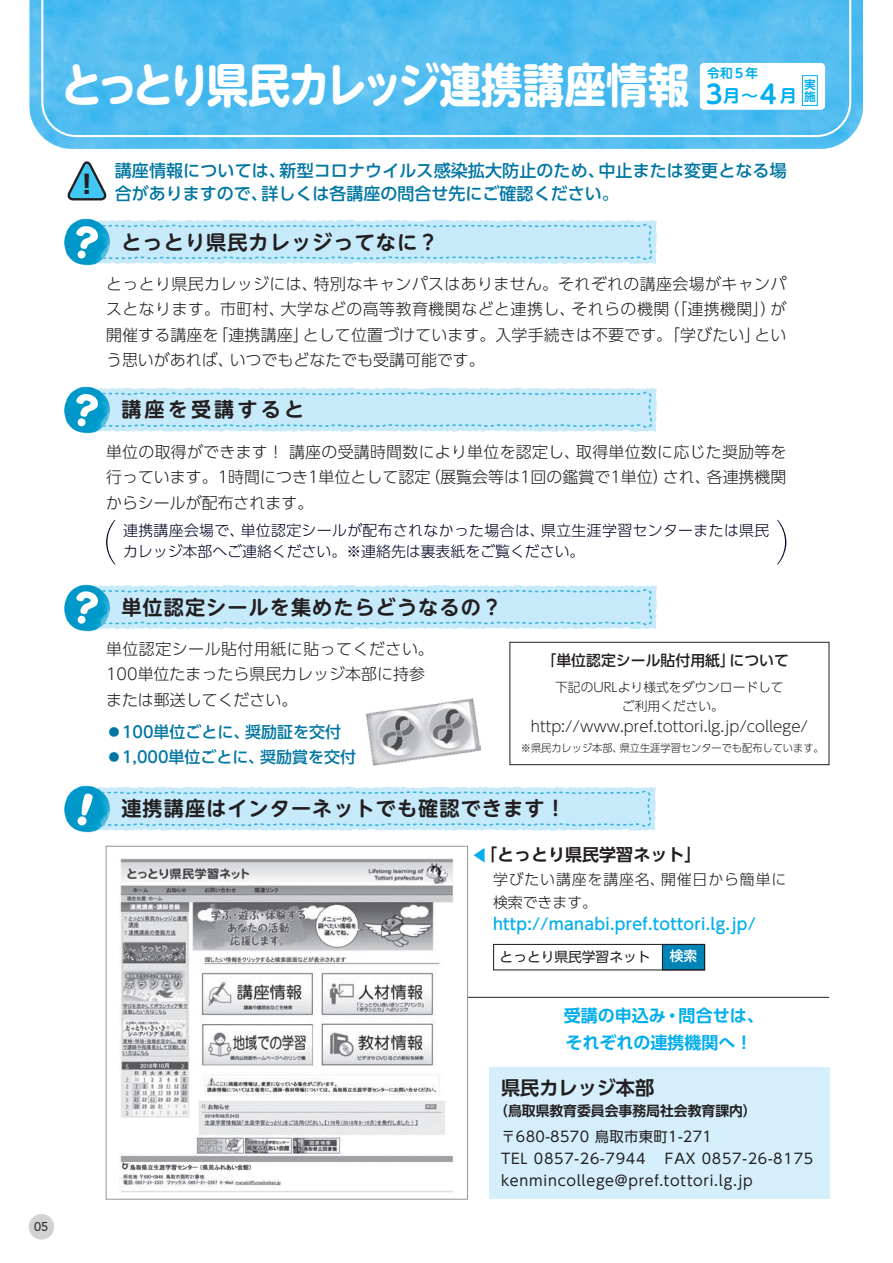
<style>
.page{position:relative;width:893px;height:1263px;background:#fff}
.page>*{position:absolute;margin:0;border:0;box-sizing:border-box;transform-origin:0 0}
.t1{font:700 46.8px "UD Shin M Go Pr 6 N";letter-spacing:-.04em;color:#fff;scale:.89 1}
.t2{font:700 20.25px "UD Shin M Go Pr 6 N De";letter-spacing:.05em;color:#231f20}
.t3{font:700 20.25px "UD Shin M Go Pr 6 N De";letter-spacing:.15em;color:#231f20}
.t4{font:700 19.2px "UD Shin Go Pr 6 N De";color:#231f20}
.t5{font:500 16.95px/23.4px "UD Shin Go Pr 6 N";letter-spacing:.005em;color:#0076a3}
.t6{font:700 16.95px/26.5px "UD Shin Go Pr 6 N De";color:#00aeef}
.t7{font:700 16.95px "UD Shin Go Pr 6 N De";color:#231f20}
.t8{font:300 15.9px/25.5px "UD Shin Go Pr 6 N";color:#231f20;text-align:justify}
.t9{font:500 15.9px "UD Shin Go Pr 6 N";color:#0076a3}
.t10{font:500 15.9px "UD Shin Go Pr 6 N";letter-spacing:.02em;color:#00aeef}
.t11{font:300 14.85px/21.3px "UD Shin Go Pr 6 N";letter-spacing:.025em;color:#000424}
.t12{font:300 14.85px "UD Shin Go Pr 6 N";color:#231f20}
.t13{font:300 14.85px/23.4px "UD Shin Go Pr 6 N";letter-spacing:.06em;color:#231f20}
.t14{font:500 14.85px "UD Shin Go Pr 6 N";color:#231f20}
.t15{font:14.4px/21.3px "UD Shin Go Pr 6 N";letter-spacing:.05em;color:#231f20}
.t16{font:14.4px/22.4px "UD Shin Go Pr 6 N";letter-spacing:.025em;color:#231f20}
.t17{font:700 13.8px "UD Shin Go Pr 6 N De";color:#231f20}
.t18{font:13.65px "UD Shin Go Pr 6 N";color:#231f20}
.t19{font:500 13.65px "UD Shin Go Pr 6 N";color:#fff}
.t20{font:300 12.75px/19.2px "UD Shin Go Pr 6 N";color:#231f20;text-align:center}
.t21{font:700 12.75px "UD Shin M Go Pr 6 N De";color:#00aeef}
.t22{font:12.75px "Avenir";color:#231f20}
.t23{font:700 11.7px/11.7px "UD Shin M Go Pr 6 N De";color:#00aeef}
.t24{font:300 10.65px "UD Shin Go Pr 6 N";color:#231f20;scale:.96 1}
.s1{font-family:"UD Shin M Go Pr 6 N De";font-size:25.5px;color:#00aeef}
.s2{font-family:"UD Shin M Go Pr 6 N De";font-size:16.95px;color:#00aeef}
.s3{font-family:"Koz Go Pr 6 N";font-weight:400;font-size:15.3px;color:#00aeef}
</style>
<div class="page">
<img style="left:64px;top:218px;width:32px;height:48px">
<svg style="left:76px;top:220px;width:581px;height:44px;background:#bce5f7"></svg>
<img style="left:64px;top:584px;width:34px;height:48px">
<svg style="left:76px;top:585px;width:581px;height:44px;background:#bce6f7"></svg>
<img style="left:64px;top:785px;width:32px;height:48px">
<svg style="left:77px;top:786px;width:579px;height:45px;background:#bce6f7"></svg>
<svg style="left:30px;top:0;width:833px;height:149px;background:#60c2f1"></svg>
<svg style="left:41px;top:0;width:810px;height:137px;background:#54bef0"></svg>
<div style="left:700px;top:63px;width:125px;height:47px;background:#fff;border-radius:4px"></div>
<img style="left:64px;top:386px;width:32px;height:48px">
<svg style="left:76px;top:387px;width:581px;height:45px;background:#bde6f7"></svg>
<img style="left:366px;top:698px;width:114px;height:67px">
<hr style="left:385px;top:997px;width:444px;height:1px;background:#231f20">
<div style="left:106px;top:846px;width:362px;height:353px;background:#fff"></div>
<img style="left:119px;top:858px;width:335px;height:334px">
<div style="left:106px;top:846px;width:362px;height:353px;border:1px solid #939598"></div>
<div style="left:662px;top:944px;width:43px;height:26px;background:#0083b6"></div>
<div style="left:662px;top:944px;width:43px;height:26px;border:1px solid #231f20"></div>
<div style="left:493px;top:944px;width:212px;height:26px;border:1px solid #231f20"></div>
<div style="left:489px;top:1067px;width:340px;height:132px;background:#d4effb"></div>
<div style="left:510px;top:642px;width:319px;height:123px;border:1px solid #231f20"></div>
<svg style="left:106px;top:520px;width:10px;height:44px"></svg>
<svg style="left:777px;top:520px;width:9px;height:44px"></svg>
<div style="left:802px;top:75px;width:16px;height:31px;border:1px solid #00aeef"></div>
<svg style="left:67px;top:162px;width:40px;height:39px"></svg>
<div style="left:29px;top:1214px;width:25px;height:25px;background:#d1d2d4;border-radius:50%"></div>
<h1 class="t1" style="left:61px;top:45px;width:828px">とっとり県民カレッジ連携講座情報<span class="s1">３</span><span class="s2">月～</span><span class="s1">４</span><span class="s2">月</span></h1>
<p class="t21" style="left:707px;top:62px;width:53px">令和５年</p>
<p class="t23" style="left:804px;top:78px;width:13px">実施</p>
<p class="t22" style="left:34px;top:1219px;width:16px">05</p>
<p class="t5" style="left:74px;top:158px;width:714px;text-indent:40px">講座情報については、新型コロナウイルス感染拡大防止のため、中止または変更となる場<sup>！</sup> 合がありますので、詳しくは各講座の問合せ先にご確認ください。</p>
<p class="t2" style="left:121px;top:225px;width:319px">とっとり県民カレッジってなに？</p>
<p class="t8" style="left:106px;top:270px;width:682px">とっとり県民カレッジには、特別なキャンパスはありません。それぞれの講座会場がキャンパスとなります。市町村、大学などの高等教育機関などと連携し、それらの機関（「連携機関」）が開催する講座を「連携講座」として位置づけています。入学手続きは不要です。「学びたい」という思いがあれば、いつでもどなたでも受講可能です。</p>
<p class="t3" style="left:121px;top:392px;width:184px">講座を受講すると</p>
<p class="t8" style="left:106px;top:438px;width:682px">単位の取得ができます！ 講座の受講時間数により単位を認定し、取得単位数に応じた奨励等を行っています。1時間につき1単位として認定（展覧会等は1回の鑑賞で1単位）され、各連携機関からシールが配布されます。</p>
<p class="t11" style="left:123px;top:519px;width:648px">連携講座会場で、単位認定シールが配布されなかった場合は、県立生涯学習センターまたは県民カレッジ本部へご連絡ください。※連絡先は裏表紙をご覧ください。</p>
<p class="t2" style="left:121px;top:590px;width:382px">単位認定シールを集めたらどうなるの？</p>
<p class="t8" style="left:106px;top:636px;width:329px;text-align:left">単位認定シール貼付用紙に貼ってください。<br>100単位たまったら県民カレッジ本部に持参または郵送してください。</p>
<p class="t9" style="left:106px;top:719px;width:236px">●100単位ごとに、奨励証を交付</p>
<p class="t9" style="left:106px;top:744px;width:251px">●1,000単位ごとに、奨励賞を交付</p>
<p class="t14" style="left:541px;top:648px;width:249px">「単位認定シール貼付用紙」について</p>
<p class="t20" style="left:555px;top:677px;width:230px">下記のURLより様式をダウンロードしてご利用ください。</p>
<p class="t12" style="left:531px;top:714px;width:279px">http://www.pref.tottori.lg.jp/college/</p>
<p class="t24" style="left:521px;top:739px;width:317px">※県民カレッジ本部、県立生涯学習センターでも配布しています。</p>
<p class="t2" style="left:121px;top:791px;width:446px">連携講座はインターネットでも確認できます！</p>
<p class="t7" style="left:472px;top:841px;width:231px"><span class="s3">◀</span>「とっとり県民学習ネット」</p>
<p class="t13" style="left:493px;top:867px;width:295px">学びたい講座を講座名、開催日から簡単に検索できます。</p>
<p class="t10" style="left:493px;top:911px;width:264px">http://manabi.pref.tottori.lg.jp/</p>
<p class="t18" style="left:500px;top:946px;width:152px">とっとり県民学習ネット</p>
<p class="t19" style="left:670px;top:945px;width:29px">検索</p>
<p class="t6" style="left:564px;top:1002px;width:201px">受講の申込み・問合せは、それぞれの連携機関へ！</p>
<p class="t4" style="left:501px;top:1072px;width:155px">県民カレッジ本部</p>
<p class="t17" style="left:494px;top:1099px;width:264px">（鳥取県教育委員会事務局社会教育課内）</p>
<p class="t16" style="left:501px;top:1125px;width:212px">〒680-8570 鳥取市東町1-271<br>TEL 0857-26-7944</p>
<p class="t15" style="left:501px;top:1148px;width:314px;text-indent:164px">FAX 0857-26-8175 kenmincollege@pref.tottori.lg.jp</p>
</div>
